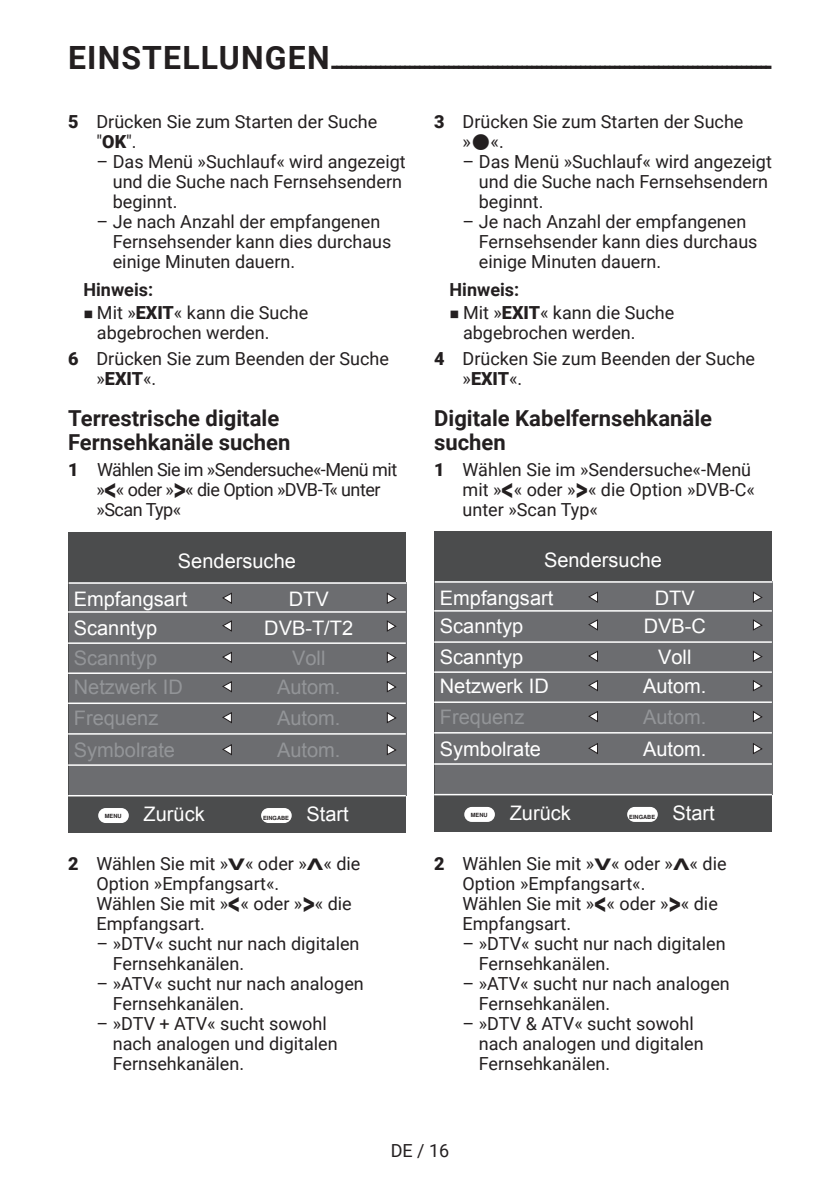
<style>
.page{position:relative;width:840px;height:1191px;background:#fff}
.page>*{position:absolute;margin:0;border:0;box-sizing:border-box;transform-origin:0 0}
.t1{font:700 24px "Futura TOT";color:#231f20}
.t2{font:700 22px/24px "Roboto";color:#231f20}
.t3{font:20px "Arial";color:#fff}
.t4{font:20px "Arial";color:#939598}
.t5{font:18px/20px "Roboto";color:#231f20}
.t6{font:18px/20px "Roboto";letter-spacing:-.03em;color:#231f20}
.t7{font:700 18px "Roboto";color:#231f20}
.t8{font:700 8px "Win Soft Pro";color:#231f20}
.t9{font:7px "Grund Son Se";color:#231f20}
.s1{font-family:"Roboto";font-size:32px}
.s2{font-weight:900}
.s3{font-weight:700;font-size:32px}
.s4{font-weight:700;font-size:16px}
</style>
<div class="page">
<div style="left:68px;top:532px;width:338px;height:300px;background:#4b4c4d"></div>
<div style="left:98px;top:808px;width:31px;height:15px;background:#fff;border-radius:8px"></div>
<div style="left:261px;top:808px;width:30px;height:15px;background:#fff;border-radius:8px"></div>
<div style="left:69px;top:582px;width:337px;height:214px;background:#6c6d70"></div>
<svg style="left:222px;top:592px;width:10px;height:12px"></svg>
<svg style="left:386px;top:592px;width:10px;height:12px"></svg>
<svg style="left:222px;top:744px;width:10px;height:11px"></svg>
<svg style="left:386px;top:744px;width:10px;height:11px"></svg>
<svg style="left:222px;top:712px;width:10px;height:11px"></svg>
<svg style="left:386px;top:712px;width:10px;height:11px"></svg>
<svg style="left:222px;top:681px;width:10px;height:11px"></svg>
<svg style="left:386px;top:681px;width:10px;height:11px"></svg>
<svg style="left:222px;top:620px;width:10px;height:12px"></svg>
<svg style="left:386px;top:620px;width:10px;height:12px"></svg>
<svg style="left:222px;top:652px;width:10px;height:11px"></svg>
<svg style="left:386px;top:652px;width:10px;height:11px"></svg>
<hr style="left:69px;top:582px;width:337px;height:2px;background:#fff">
<hr style="left:68px;top:611px;width:337px;height:1px;background:#fff">
<hr style="left:68px;top:642px;width:337px;height:2px;background:#fff">
<hr style="left:68px;top:672px;width:337px;height:2px;background:#fff">
<hr style="left:68px;top:702px;width:337px;height:2px;background:#fff">
<hr style="left:68px;top:733px;width:337px;height:1px;background:#fff">
<hr style="left:68px;top:764px;width:337px;height:2px;background:#fff">
<hr style="left:68px;top:795px;width:337px;height:1px;background:#fff">
<div style="left:434px;top:531px;width:337px;height:300px;background:#4b4c4d"></div>
<div style="left:464px;top:807px;width:30px;height:15px;background:#fff;border-radius:8px"></div>
<div style="left:626px;top:807px;width:31px;height:15px;background:#fff;border-radius:8px"></div>
<div style="left:434px;top:581px;width:338px;height:214px;background:#6c6d70"></div>
<svg style="left:588px;top:592px;width:9px;height:10px"></svg>
<svg style="left:753px;top:591px;width:9px;height:12px"></svg>
<svg style="left:588px;top:743px;width:9px;height:11px"></svg>
<svg style="left:753px;top:743px;width:9px;height:11px"></svg>
<svg style="left:588px;top:711px;width:9px;height:11px"></svg>
<svg style="left:753px;top:711px;width:9px;height:11px"></svg>
<svg style="left:588px;top:680px;width:9px;height:11px"></svg>
<svg style="left:753px;top:680px;width:9px;height:11px"></svg>
<svg style="left:588px;top:620px;width:9px;height:10px"></svg>
<svg style="left:753px;top:619px;width:9px;height:11px"></svg>
<svg style="left:588px;top:651px;width:9px;height:11px"></svg>
<svg style="left:753px;top:650px;width:9px;height:12px"></svg>
<hr style="left:434px;top:581px;width:338px;height:1px;background:#fff">
<hr style="left:434px;top:610px;width:337px;height:1px;background:#fff">
<hr style="left:434px;top:641px;width:337px;height:2px;background:#fff">
<hr style="left:434px;top:671px;width:337px;height:2px;background:#fff">
<hr style="left:434px;top:701px;width:337px;height:2px;background:#fff">
<hr style="left:434px;top:732px;width:337px;height:1px;background:#fff">
<hr style="left:434px;top:763px;width:337px;height:1px;background:#fff">
<hr style="left:434px;top:794px;width:337px;height:1px;background:#fff">
<h1 class="t1" style="left:68px;top:50px;width:704px"><span class="s1">EINSTELLUNGEN</span>-------------------------------------------------------------------------------------------</h1>
<p class="t5" style="left:96px;top:111px;width:282px;text-indent:-28px"><span class="s2">5</span> Drücken Sie zum Starten der Suche "<span class="s2">OK</span>".</p>
<p class="t5" style="left:113px;top:151px;width:294px;text-indent:-16px">– Das Menü »Suchlauf« wird angezeigt und die Suche nach Fernsehsendern beginnt.</p>
<p class="t5" style="left:113px;top:211px;width:280px;text-indent:-16px">– Je nach Anzahl der empfangenen<br>Fernsehsender kann dies durchaus einige Minuten dauern.</p>
<p class="t7" style="left:83px;top:277px;width:71px">Hinweis:</p>
<p class="t9" style="left:83px;top:311px;width:11px">7</p>
<p class="t5" style="left:97px;top:302px;width:213px">Mit »<span class="s2">EXIT</span>« kann die Suche abgebrochen werden.</p>
<p class="t5" style="left:96px;top:348px;width:294px;text-indent:-28px"><span class="s2">6</span> Drücken Sie zum Beenden der Suche »<span class="s2">EXIT</span>«.</p>
<p class="t2" style="left:68px;top:405px;width:224px">Terrestrische digitale<br>Fernsehkanäle suchen</p>
<p class="t6" style="left:96px;top:458px;width:302px;text-indent:-28px"><span class="s2">1</span> Wählen Sie im »Sendersuche«-Menü mit »<span class="s3">&lt;</span>« oder »<span class="s3">&gt;</span>« die Option »DVB-T« unter »Scan Typ«</p>
<p class="t5" style="left:462px;top:111px;width:282px;text-indent:-28px"><span class="s2">3</span> Drücken Sie zum Starten der Suche » «.</p>
<p class="t5" style="left:478px;top:151px;width:294px;text-indent:-16px">– Das Menü »Suchlauf« wird angezeigt und die Suche nach Fernsehsendern beginnt.</p>
<p class="t5" style="left:478px;top:211px;width:280px;text-indent:-16px">– Je nach Anzahl der empfangenen<br>Fernsehsender kann dies durchaus einige Minuten dauern.</p>
<p class="t7" style="left:449px;top:277px;width:71px">Hinweis:</p>
<p class="t9" style="left:449px;top:311px;width:11px">7</p>
<p class="t5" style="left:463px;top:302px;width:213px">Mit »<span class="s2">EXIT</span>« kann die Suche abgebrochen werden.</p>
<p class="t5" style="left:462px;top:348px;width:294px;text-indent:-28px"><span class="s2">4</span> Drücken Sie zum Beenden der Suche »<span class="s2">EXIT</span>«.</p>
<p class="t2" style="left:434px;top:405px;width:279px">Digitale Kabelfernsehkanäle suchen</p>
<p class="t5" style="left:462px;top:458px;width:293px;text-indent:-28px"><span class="s2">1</span> Wählen Sie im »Sendersuche«-Menü mit »<span class="s3">&lt;</span>« oder »<span class="s3">&gt;</span>« die Option »DVB-C« unter »Scan Typ«</p>
<p class="t3" style="left:178px;top:548px;width:119px">Sendersuche</p>
<p class="t3" style="left:543px;top:547px;width:119px">Sendersuche</p>
<p class="t3" style="left:74px;top:586px;width:115px">Empfangsart</p>
<p class="t3" style="left:288px;top:586px;width:41px">DTV</p>
<p class="t3" style="left:439px;top:585px;width:115px">Empfangsart</p>
<p class="t3" style="left:654px;top:585px;width:41px">DTV</p>
<p class="t3" style="left:74px;top:614px;width:85px">Scanntyp</p>
<p class="t3" style="left:264px;top:614px;width:90px">DVB-T/T2</p>
<p class="t4" style="left:74px;top:645px;width:85px">Scanntyp</p>
<p class="t4" style="left:292px;top:645px;width:35px">Voll</p>
<p class="t3" style="left:439px;top:613px;width:85px">Scanntyp</p>
<p class="t3" style="left:643px;top:613px;width:64px">DVB-C</p>
<p class="t3" style="left:439px;top:643px;width:85px">Scanntyp</p>
<p class="t3" style="left:657px;top:643px;width:35px">Voll</p>
<p class="t4" style="left:74px;top:674px;width:110px">Netzwerk ID</p>
<p class="t4" style="left:277px;top:674px;width:65px">Autom.</p>
<p class="t3" style="left:439px;top:673px;width:110px">Netzwerk ID</p>
<p class="t3" style="left:642px;top:673px;width:65px">Autom.</p>
<p class="t4" style="left:74px;top:705px;width:86px">Frequenz</p>
<p class="t4" style="left:277px;top:705px;width:65px">Autom.</p>
<p class="t4" style="left:439px;top:704px;width:86px">Frequenz</p>
<p class="t4" style="left:642px;top:704px;width:65px">Autom.</p>
<p class="t4" style="left:74px;top:737px;width:103px">Symbolrate</p>
<p class="t4" style="left:277px;top:737px;width:65px">Autom.</p>
<p class="t3" style="left:439px;top:736px;width:103px">Symbolrate</p>
<p class="t3" style="left:642px;top:736px;width:65px">Autom.</p>
<p class="t3" style="left:143px;top:801px;width:63px">Zurück</p>
<p class="t3" style="left:306px;top:801px;width:44px">Start</p>
<p class="t8" style="left:105px;top:809px;width:18px">MENU</p>
<p class="t8" style="left:263px;top:811px;width:27px">EINGABE</p>
<p class="t3" style="left:509px;top:800px;width:63px">Zurück</p>
<p class="t3" style="left:672px;top:800px;width:44px">Start</p>
<p class="t8" style="left:470px;top:808px;width:18px">MENU</p>
<p class="t8" style="left:629px;top:810px;width:27px">EINGABE</p>
<p class="t5" style="left:96px;top:853px;width:265px;text-indent:-28px"><span class="s2">2</span> Wählen Sie mit »<span class="s4">V</span>« oder »<span class="s4">Λ</span>« die<br>Option »Empfangsart«.<br>Wählen Sie mit »<span class="s3">&lt;</span>« oder »<span class="s3">&gt;</span>« die<br>Empfangsart.</p>
<p class="t5" style="left:113px;top:933px;width:248px;text-indent:-16px">– »DTV« sucht nur nach digitalen<br>Fernsehkanälen.</p>
<p class="t5" style="left:113px;top:973px;width:252px;text-indent:-16px">– »ATV« sucht nur nach analogen<br>Fernsehkanälen.</p>
<p class="t5" style="left:113px;top:1013px;width:226px;text-indent:-16px">– »DTV + ATV« sucht sowohl nach analogen und digitalen<br>Fernsehkanälen.</p>
<p class="t5" style="left:462px;top:853px;width:265px;text-indent:-28px"><span class="s2">2</span> Wählen Sie mit »<span class="s4">V</span>« oder »<span class="s4">Λ</span>« die<br>Option »Empfangsart«.<br>Wählen Sie mit »<span class="s3">&lt;</span>« oder »<span class="s3">&gt;</span>« die<br>Empfangsart.</p>
<p class="t5" style="left:478px;top:933px;width:248px;text-indent:-16px">– »DTV« sucht nur nach digitalen<br>Fernsehkanälen.</p>
<p class="t5" style="left:478px;top:973px;width:252px;text-indent:-16px">– »ATV« sucht nur nach analogen<br>Fernsehkanälen.</p>
<p class="t5" style="left:478px;top:1013px;width:226px;text-indent:-16px">– »DTV &amp; ATV« sucht sowohl nach analogen und digitalen<br>Fernsehkanälen.</p>
<p class="t5" style="left:390px;top:1140px;width:60px">DE / 16</p>
</div>
